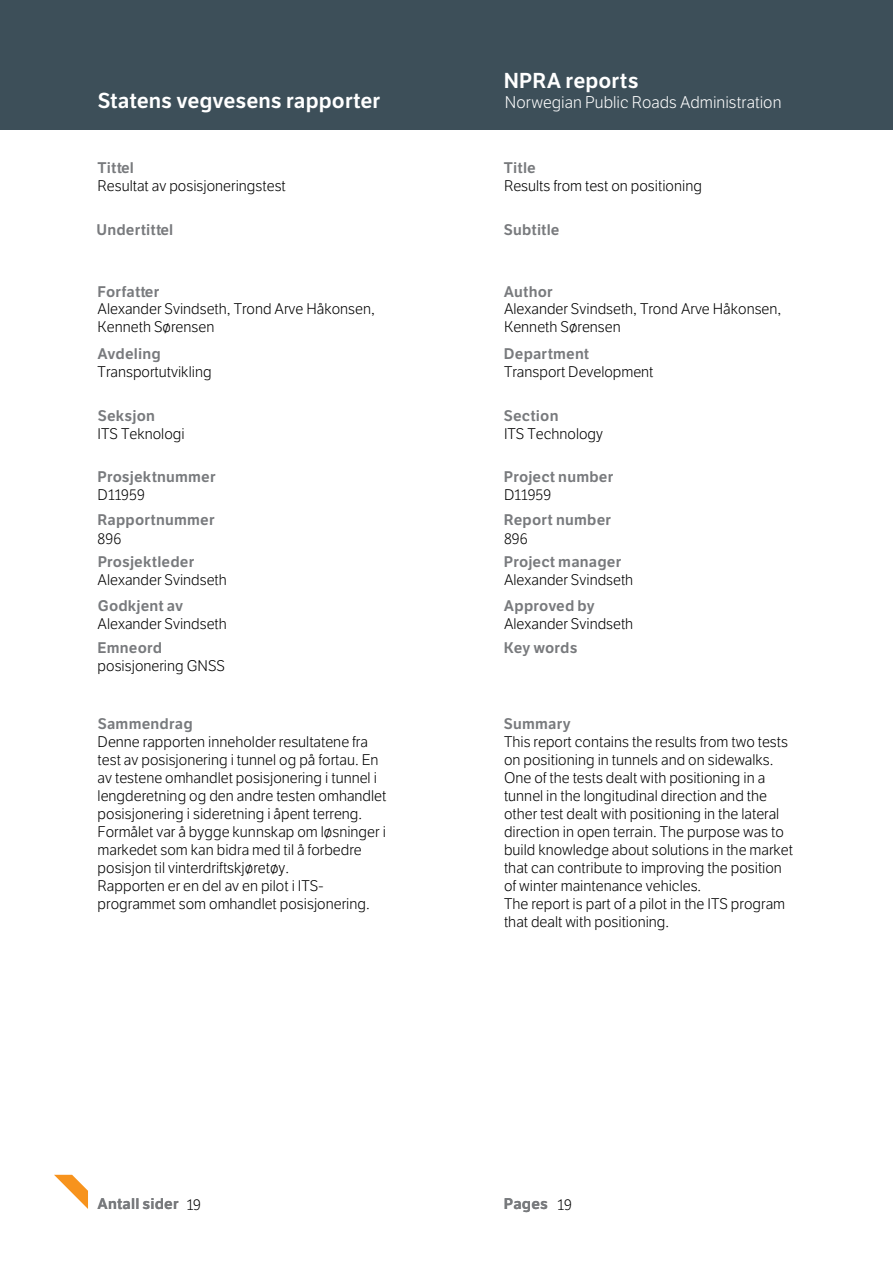
<style>
.page{position:relative;width:893px;height:1263px;background:#fff}
.page>*{position:absolute;margin:0;border:0;box-sizing:border-box;transform-origin:0 0}
.t1{font:21px "LFT Etica SB";color:#fff}
.t2{font:16.5px "LFT Etica Lt";color:#fff}
.t3{font:15px/18px "LFT Etica Lt";color:#000}
.t4{font:15px "LFT Etica SB";letter-spacing:.01em;color:#787a7d}
</style>
<div class="page">
<div style="left:0;top:0;width:893px;height:130px;background:#3d4f59"></div>
<svg style="left:54px;top:1175px;width:34px;height:34px"></svg>
<h1 class="t1" style="left:504px;top:68px;width:136px">NPRA reports</h1>
<h1 class="t1" style="left:98px;top:88px;width:284px">Statens vegvesens rapporter</h1>
<p class="t2" style="left:505px;top:93px;width:278px">Norwegian Public Roads Administration</p>
<p class="t4" style="left:98px;top:158px;width:38px">Tittel</p>
<p class="t4" style="left:504px;top:158px;width:33px">Title</p>
<p class="t3" style="left:98px;top:177px;width:190px">Resultat av posisjoneringstest</p>
<p class="t3" style="left:504px;top:177px;width:199px">Results from test on positioning</p>
<p class="t4" style="left:97px;top:221px;width:78px">Undertittel</p>
<p class="t4" style="left:504px;top:221px;width:57px">Subtitle</p>
<p class="t4" style="left:98px;top:282px;width:63px">Forfatter</p>
<p class="t4" style="left:504px;top:282px;width:50px">Author</p>
<p class="t3" style="left:98px;top:301px;width:279px">Alexander Svindseth, Trond Arve Håkonsen,<br>Kenneth Sørensen</p>
<p class="t3" style="left:504px;top:301px;width:279px">Alexander Svindseth, Trond Arve Håkonsen,<br>Kenneth Sørensen</p>
<p class="t3" style="left:98px;top:364px;width:116px">Transportutvikling</p>
<p class="t3" style="left:504px;top:364px;width:151px">Transport Development</p>
<p class="t4" style="left:98px;top:344px;width:65px">Avdeling</p>
<p class="t4" style="left:504px;top:344px;width:87px">Department</p>
<p class="t4" style="left:98px;top:407px;width:59px">Seksjon</p>
<p class="t4" style="left:504px;top:407px;width:56px">Section</p>
<p class="t3" style="left:98px;top:425px;width:89px">ITS Teknologi</p>
<p class="t3" style="left:504px;top:425px;width:101px">ITS Technology</p>
<p class="t4" style="left:98px;top:468px;width:120px">Prosjektnummer</p>
<p class="t4" style="left:98px;top:511px;width:119px">Rapportnummer</p>
<p class="t4" style="left:98px;top:552px;width:98px">Prosjektleder</p>
<p class="t4" style="left:98px;top:597px;width:87px">Godkjent av</p>
<p class="t4" style="left:98px;top:638px;width:66px">Emneord</p>
<p class="t4" style="left:504px;top:468px;width:111px">Project number</p>
<p class="t4" style="left:504px;top:511px;width:109px">Report number</p>
<p class="t4" style="left:504px;top:552px;width:119px">Project manager</p>
<p class="t4" style="left:504px;top:597px;width:92px">Approved by</p>
<p class="t4" style="left:504px;top:638px;width:75px">Key words</p>
<p class="t3" style="left:98px;top:487px;width:49px">D11959</p>
<p class="t3" style="left:504px;top:487px;width:49px">D11959</p>
<p class="t3" style="left:98px;top:530px;width:25px">896</p>
<p class="t3" style="left:504px;top:530px;width:25px">896</p>
<p class="t3" style="left:98px;top:571px;width:131px">Alexander Svindseth</p>
<p class="t3" style="left:504px;top:571px;width:131px">Alexander Svindseth</p>
<p class="t3" style="left:98px;top:616px;width:131px">Alexander Svindseth</p>
<p class="t3" style="left:504px;top:616px;width:131px">Alexander Svindseth</p>
<p class="t3" style="left:98px;top:657px;width:129px">posisjonering GNSS</p>
<p class="t4" style="left:98px;top:715px;width:96px">Sammendrag</p>
<p class="t4" style="left:504px;top:715px;width:68px">Summary</p>
<p class="t3" style="left:98px;top:733px;width:290px">Denne rapporten inneholder resultatene fra test av posisjonering i tunnel og på fortau. En av testene omhandlet posisjonering i tunnel i lengderetning og den andre testen omhandlet posisjonering i sideretning i åpent terreng.<br>Formålet var å bygge kunnskap om løsninger i markedet som kan bidra med til å forbedre posisjon til vinterdriftskjøretøy.<br>Rapporten er en del av en pilot i ITS&shy;programmet som omhandlet posisjonering.</p>
<p class="t3" style="left:504px;top:733px;width:290px">This report contains the results from two tests on positioning in tunnels and on sidewalks.<br>One of the tests dealt with positioning in a tunnel in the longitudinal direction and the other test dealt with positioning in the lateral direction in open terrain. The purpose was to build knowledge about solutions in the market that can contribute to improving the position of winter maintenance vehicles.<br>The report is part of a pilot in the ITS program that dealt with positioning.</p>
<p class="t4" style="left:98px;top:1194px;width:83px">Antall sider</p>
<p class="t4" style="left:504px;top:1194px;width:46px">Pages</p>
<p class="t3" style="left:187px;top:1196px;width:16px">19</p>
<p class="t3" style="left:557px;top:1196px;width:16px">19</p>
</div>
